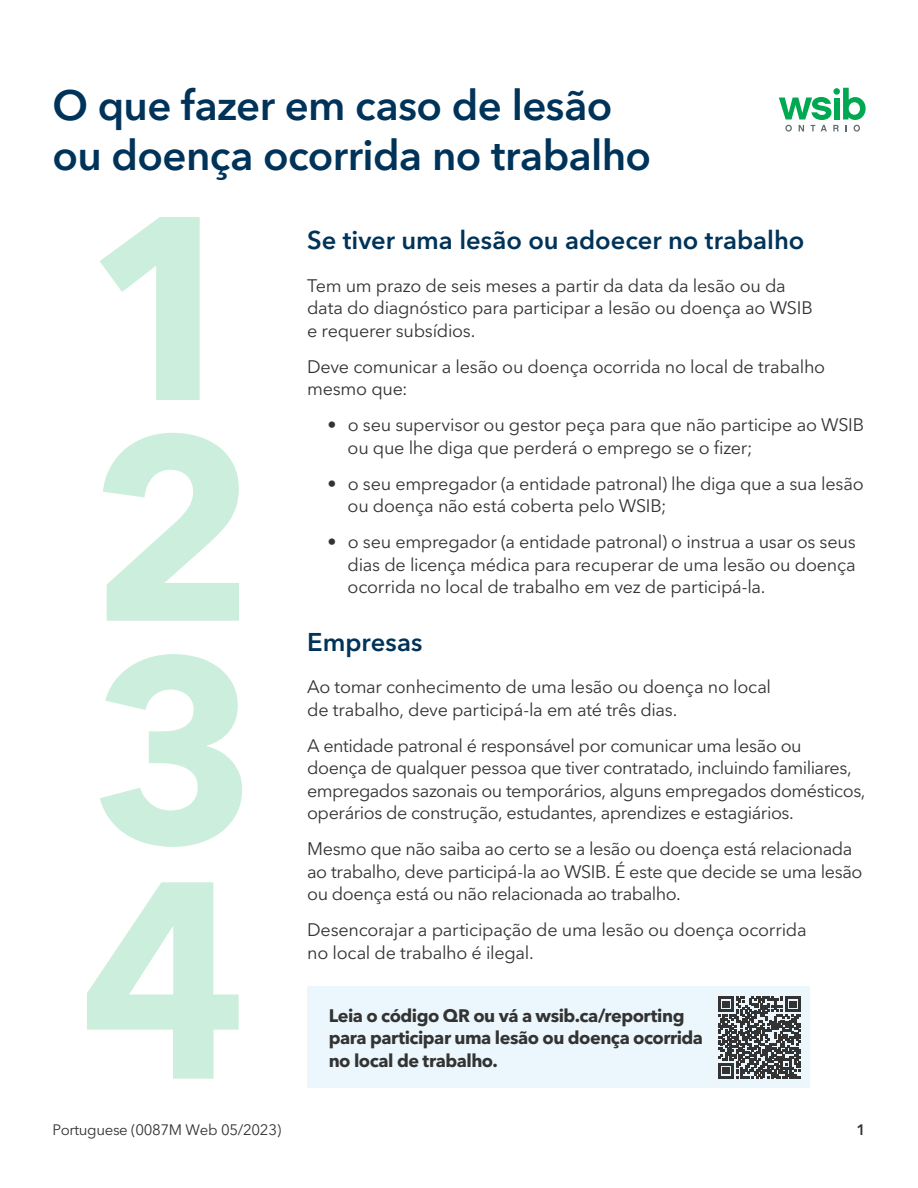
<style>
.page{position:relative;width:918px;height:1188px;background:#fff}
.page>*{position:absolute;margin:0;border:0;box-sizing:border-box;transform-origin:0 0}
.t1{font:600 42px/50.4px "Avenir Next LT Pro";letter-spacing:-.015em;color:#003359}
.t2{font:600 25.5px "Avenir Next LT Pro";color:#003359}
.Body{font:18px/22.5px "Avenir Next LT Pro";letter-spacing:-.02em;color:#333}
.Body-2{font:700 18px/22.5px "Avenir Next LT Pro";letter-spacing:-.025em;color:#333}
.t3{font:15px "Avenir Next LT Pro";letter-spacing:-.025em;color:#333}
.PageNumber{font:600 15px "Avenir Next LT Pro";color:#333}
.s1{font-style:inherit}
</style>
<div class="page">
<svg style="left:100px;top:217px;width:100px;height:183px"></svg>
<svg style="left:103px;top:433px;width:136px;height:188px"></svg>
<svg style="left:100px;top:654px;width:142px;height:193px"></svg>
<svg style="left:87px;top:882px;width:152px;height:197px"></svg>
<div style="left:307px;top:986px;width:438px;height:102px;background:#ebf7fc"></div>
<div style="left:710px;top:986px;width:100px;height:102px;background:#ebf7fc"></div>
<svg style="left:718px;top:996px;width:83px;height:82px"></svg>
<svg style="left:779px;top:88px;width:87px;height:44px"></svg>
<h1 class="t1" style="left:52px;top:80px;width:600px">O que fazer em caso de lesão ou doença ocorrida no trabalho</h1>
<h2 class="t2" style="left:307px;top:224px;width:499px">Se tiver uma lesão ou adoecer no trabalho</h2>
<p class="Body" style="left:307px;top:274px;width:507px">Tem um prazo de seis meses a partir da data da lesão ou da data do diagnóstico para participar a lesão ou doença ao WSIB e requerer subsídios.</p>
<p class="Body" style="left:307px;top:355px;width:520px">Deve comunicar a lesão ou doença ocorrida no local de trabalho mesmo que:</p>
<p class="Body" style="left:348px;top:414px;width:518px;text-indent:-20px">• o seu supervisor ou gestor peça para que não participe ao WSIB ou que lhe diga que perderá o emprego se o fizer;</p>
<p class="Body" style="left:348px;top:472px;width:518px;text-indent:-20px">• o seu empregador (a entidade patronal) lhe diga que a sua lesão ou doença não está coberta pelo WSIB;</p>
<p class="Body" style="left:348px;top:531px;width:510px;text-align:justify;text-indent:-20px">• o seu empregador (a entidade patronal) o instrua a usar os seus dias de licença médica para recuperar de uma lesão ou doença ocorrida no local de trabalho em vez de participá-la.</p>
<h2 class="t2" style="left:307px;top:626px;width:117px">Empresas</h2>
<p class="Body" style="left:307px;top:676px;width:466px">Ao tomar conhecimento de uma lesão ou doença no local de trabalho, deve participá-la em até três dias.</p>
<p class="Body" style="left:307px;top:734px;width:560px">A entidade patronal é responsável por comunicar uma lesão ou doença de qualquer pessoa que tiver contratado, incluindo familiares, empregados sazonais ou temporários, alguns empregados domésticos, operários de construção, estudantes, aprendizes e estagiários.</p>
<p class="Body" style="left:307px;top:838px;width:557px">Mesmo que não saiba ao certo se a lesão ou doença está relacionada ao trabalho, deve participá-la ao WSIB. É este que decide se uma lesão ou doença está ou não relacionada ao trabalho.</p>
<p class="Body" style="left:307px;top:919px;width:501px">Desencorajar a participação de uma lesão ou doença ocorrida no local de trabalho é ilegal.</p>
<p class="Body-2" style="left:329px;top:1004px;width:376px">Leia o código QR ou vá a wsib.ca/reporting para participar uma lesão ou doença ocorrida no local de trabalho.</p>
<p class="t3" style="left:52px;top:1120px;width:230px">Portuguese <span class="s1">(</span>0087M Web <span class="s1">05/2023)</span></p>
<p class="PageNumber" style="left:856px;top:1120px;width:11px">1</p>
</div>
